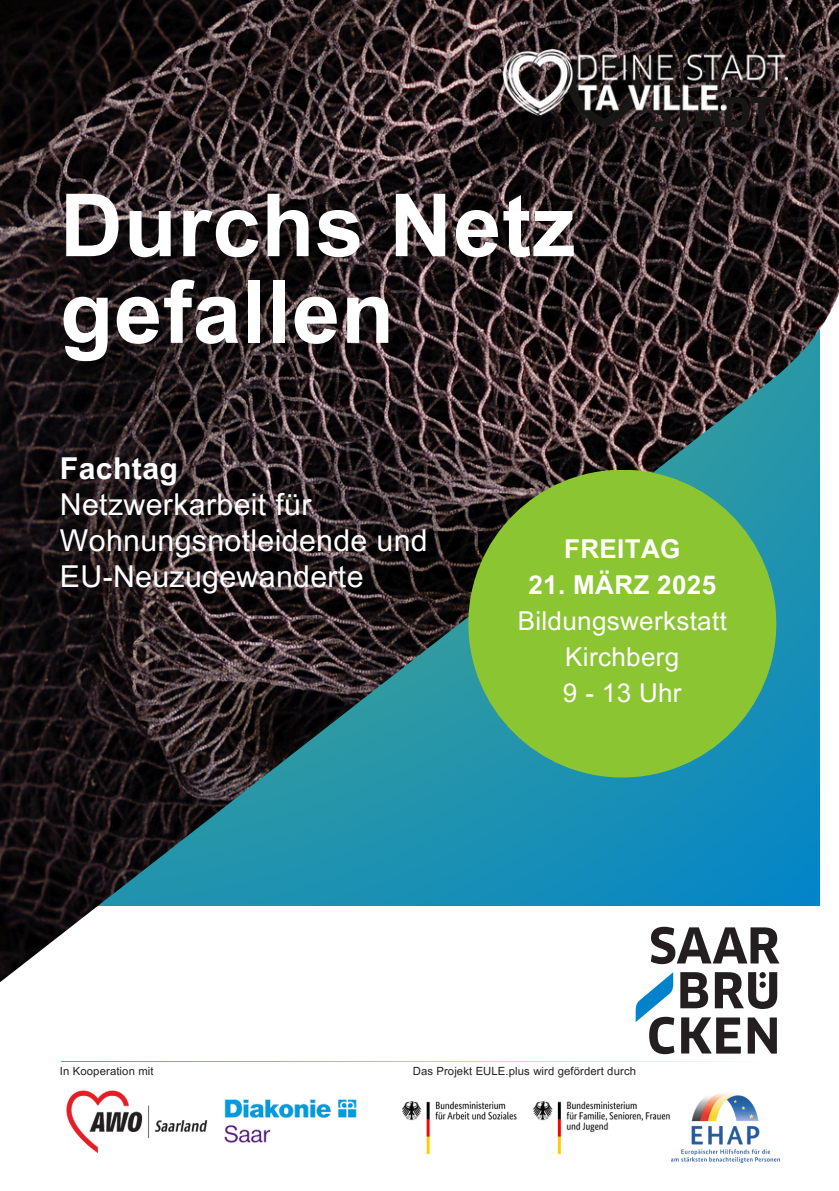
<style>
.page{position:relative;width:839px;height:1191px;background:#fff}
.page>*{position:absolute;margin:0;border:0;box-sizing:border-box;transform-origin:0 0}
.t1{font:700 87.2px/86.6px "Arial MT Pro";letter-spacing:.01em;color:#fff}
.t2{font:30.2px/36px "Arial MT Pro";letter-spacing:.015em;color:#fff}
.t3{font:26px/36px "Arial MT Pro";letter-spacing:.015em;color:#fff;text-align:center}
.t4{font:700 26px "Arial MT Pro";letter-spacing:.015em;color:#fff}
.t5{font:11.2px "Arial MT Pro";letter-spacing:.01em;color:#231f20}
.s1{font-weight:700}
</style>
<div class="page">
<img style="left:0;top:0;width:838px;height:982px">
<div style="left:468px;top:470px;width:308px;height:308px;background:#8bc532;border-radius:50%"></div>
<svg style="left:650px;top:115px;width:123px;height:13px;background:#201a1a"></svg>
<div style="left:771px;top:121px;width:7px;height:7px;background:#181716;border-radius:50%"></div>
<svg style="left:567px;top:115px;width:73px;height:13px"></svg>
<img style="left:503px;top:49px;width:284px;height:66px">
<svg style="left:61px;top:1061px;width:676px;height:1px"></svg>
<svg style="left:635px;top:927px;width:144px;height:127px"></svg>
<img style="left:66px;top:1090px;width:142px;height:63px">
<img style="left:224px;top:1099px;width:133px;height:44px">
<img style="left:671px;top:1093px;width:108px;height:70px">
<img style="left:533px;top:1101px;width:138px;height:54px">
<img style="left:402px;top:1100px;width:115px;height:55px">
<h1 class="t1" style="left:60px;top:193px;width:517px">Durchs Netz gefallen</h1>
<p class="t2" style="left:60px;top:454px;width:369px"><span class="s1">Fachtag<br></span>Netzwerkarbeit für<br>Wohnungsnotleidende und<br>EU-Neuzugewanderte</p>
<p class="t4" style="left:564px;top:539px;width:118px">FREITAG</p>
<p class="t3" style="left:517px;top:570px;width:211px"><span class="s1">21. MÄRZ 2025<br></span>Bildungswerkstatt<br>Kirchberg<br>9 - 13 Uhr</p>
<h2 class="t5" style="left:60px;top:1067px;width:95px">In Kooperation mit</h2>
<h3 class="t5" style="left:412px;top:1067px;width:225px">Das Projekt EULE.plus wird gefördert durch</h3>
</div>
